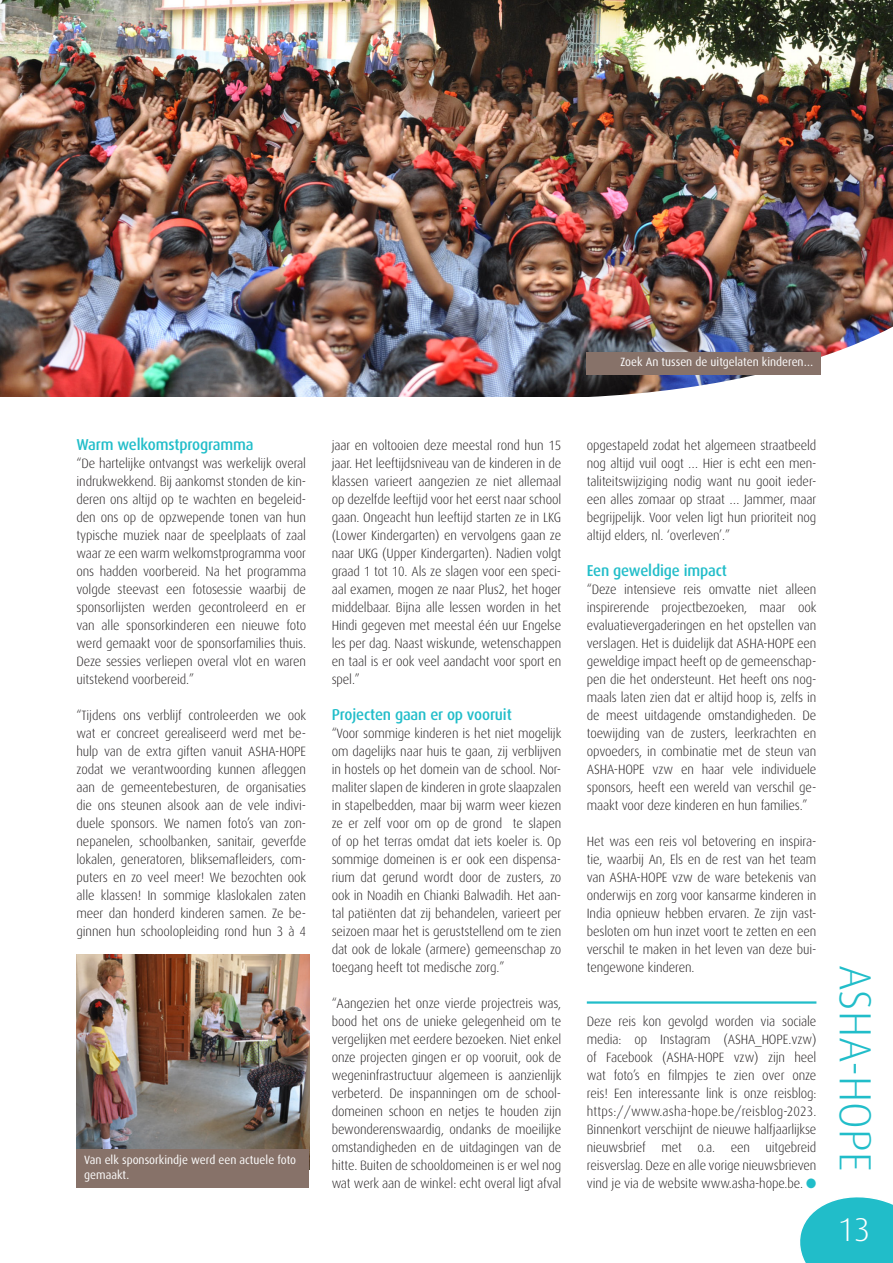
<style>
.page{position:relative;width:893px;height:1263px;background:#fff}
.page>*{position:absolute;margin:0;border:0;box-sizing:border-box;transform-origin:0 0}
.t1{font:300 45px "Dax";color:#21bdc9}
.t2{font:300 33px "Dax";color:#fff}
.t3{font:500 15.75px "Dax";letter-spacing:-.01em;color:#21bdc9;scale:.95 1}
.t4{font:300 13.5px/18px "Dax";letter-spacing:-.01em;color:#231f20;text-align:justify;scale:.95 1}
.t5{font:12px/15px "Dax";color:#fff;scale:.95 1}
.s1{color:#21bdc9}
</style>
<div class="page">
<svg style="left:800px;top:1197px;width:93px;height:66px;background:#3ac4cf"></svg>
<img style="left:0;top:0;width:893px;height:396px">
<img style="left:586px;top:319px;width:307px;height:78px">
<div style="left:587px;top:352px;width:234px;height:23px;background:#877269"></div>
<img style="left:77px;top:954px;width:232px;height:196px">
<div style="left:77px;top:1150px;width:232px;height:38px;background:#877269"></div>
<hr style="left:587px;top:1001px;width:229px;height:3px;background:#21bdc9">
<p class="t5" style="left:621px;top:355px;width:204px">Zoek An tussen de uitgelaten kinderen…</p>
<p class="t3" style="left:77px;top:436px;width:188px">Warm welkomstprogramma</p>
<p class="t4" style="left:77px;top:454px;width:243px">“De hartelijke ontvangst was werkelijk overal indrukwekkend. Bij aankomst stonden de kin&shy;deren ons altijd op te wachten en begeleid&shy;den ons op de opzwepende tonen van hun typische muziek naar de speelplaats of zaal waar ze een warm welkomstprogramma voor ons hadden voorbereid. Na het programma volgde steevast een fotosessie waarbij de sponsorlijsten werden gecontroleerd en er van alle sponsorkinderen een nieuwe foto werd gemaakt voor de sponsorfamilies thuis.<br>Deze sessies verliepen overal vlot en waren uitstekend voorbereid.”</p>
<p class="t4" style="left:77px;top:706px;width:243px">“Tijdens ons verblijf controleerden we ook wat er concreet gerealiseerd werd met be&shy;hulp van de extra giften vanuit ASHA-HOPE zodat we verantwoording kunnen afleggen aan de gemeentebesturen, de organisaties die ons steunen alsook aan de vele indivi&shy;duele sponsors. We namen foto’s van zon&shy;nepanelen, schoolbanken, sanitair, geverfde lokalen, generatoren, bliksemafleiders, com&shy;puters en zo veel meer! We bezochten ook alle klassen! In sommige klaslokalen zaten meer dan honderd kinderen samen. Ze be&shy;ginnen hun schoolopleiding rond hun 3 à 4</p>
<p class="t5" style="left:84px;top:1152px;width:225px">Van elk sponsorkindje werd een actuele foto gemaakt.</p>
<p class="t4" style="left:332px;top:436px;width:243px">jaar en voltooien deze meestal rond hun 15 jaar. Het leeftijdsniveau van de kinderen in de klassen varieert aangezien ze niet allemaal op dezelfde leeftijd voor het eerst naar school gaan. Ongeacht hun leeftijd starten ze in LKG (Lower Kindergarten) en vervolgens gaan ze naar UKG (Upper Kindergarten). Nadien volgt graad 1 tot 10. Als ze slagen voor een speci&shy;aal examen, mogen ze naar Plus2, het hoger middelbaar. Bijna alle lessen worden in het Hindi gegeven met meestal één uur Engelse les per dag. Naast wiskunde, wetenschappen en taal is er ook veel aandacht voor sport en spel.”</p>
<p class="t3" style="left:332px;top:706px;width:191px">Projecten gaan er op vooruit</p>
<p class="t4" style="left:332px;top:724px;width:243px">“Voor sommige kinderen is het niet mogelijk om dagelijks naar huis te gaan, zij verblijven in hostels op het domein van de school. Nor&shy;maliter slapen de kinderen in grote slaapzalen in stapelbedden, maar bij warm weer kiezen ze er zelf voor om op de grond te slapen of op het terras omdat dat iets koeler is. Op sommige domeinen is er ook een dispensa&shy;rium dat gerund wordt door de zusters, zo ook in Noadih en Chianki Balwadih. Het aan&shy;tal patiënten dat zij behandelen, varieert per seizoen maar het is geruststellend om te zien dat ook de lokale (armere) gemeenschap zo toegang heeft tot medische zorg.”</p>
<p class="t4" style="left:332px;top:994px;width:243px">“Aangezien het onze vierde projectreis was, bood het ons de unieke gelegenheid om te vergelijken met eerdere bezoeken. Niet enkel onze projecten gingen er op vooruit, ook de wegeninfrastructuur algemeen is aanzienlijk verbeterd. De inspanningen om de school&shy;domeinen schoon en netjes te houden zijn bewonderenswaardig, ondanks de moeilijke omstandigheden en de uitdagingen van de hitte. Buiten de schooldomeinen is er wel nog wat werk aan de winkel: echt overal ligt afval</p>
<p class="t4" style="left:587px;top:436px;width:243px">opgestapeld zodat het algemeen straatbeeld nog altijd vuil oogt … Hier is echt een men&shy;taliteitswijziging nodig want nu gooit ieder&shy;een alles zomaar op straat … Jammer, maar begrijpelijk. Voor velen ligt hun prioriteit nog altijd elders, nl. ‘overleven’.”</p>
<p class="t3" style="left:587px;top:562px;width:149px">Een geweldige impact</p>
<p class="t4" style="left:587px;top:580px;width:243px">“Deze intensieve reis omvatte niet alleen inspirerende projectbezoeken, maar ook evaluatievergaderingen en het opstellen van verslagen. Het is duidelijk dat ASHA-HOPE een geweldige impact heeft op de gemeenschap&shy;pen die het ondersteunt. Het heeft ons nog&shy;maals laten zien dat er altijd hoop is, zelfs in de meest uitdagende omstandigheden. De toewijding van de zusters, leerkrachten en opvoeders, in combinatie met de steun van ASHA-HOPE vzw en haar vele individuele sponsors, heeft een wereld van verschil ge&shy;maakt voor deze kinderen en hun families.”</p>
<p class="t4" style="left:587px;top:832px;width:243px">Het was een reis vol betovering en inspira&shy;tie, waarbij An, Els en de rest van het team van ASHA-HOPE vzw de ware betekenis van onderwijs en zorg voor kansarme kinderen in India opnieuw hebben ervaren. Ze zijn vast&shy;besloten om hun inzet voort te zetten en een verschil te maken in het leven van deze bui&shy;tengewone kinderen.</p>
<p class="t4" style="left:587px;top:1012px;width:243px">Deze reis kon gevolgd worden via sociale media: op Instagram (ASHA_HOPE.vzw) of Facebook (ASHA-HOPE vzw) zijn heel wat foto’s en filmpjes te zien over onze reis! Een interessante link is onze reisblog: https://www.asha-hope.be/reisblog-2023.<br>Binnenkort verschijnt de nieuwe halfjaarlijkse nieuwsbrief met o.a. een uitgebreid reisverslag. Deze en alle vorige nieuwsbrieven vind je via de website www.asha-hope.be. <span class="s1">●</span></p>
<h1 class="t1" style="left:880px;top:964px;width:208px;rotate:90deg">ASHA-HOPE</h1>
<h2 class="t2" style="left:838px;top:1212px;width:34px">13</h2>
</div>
